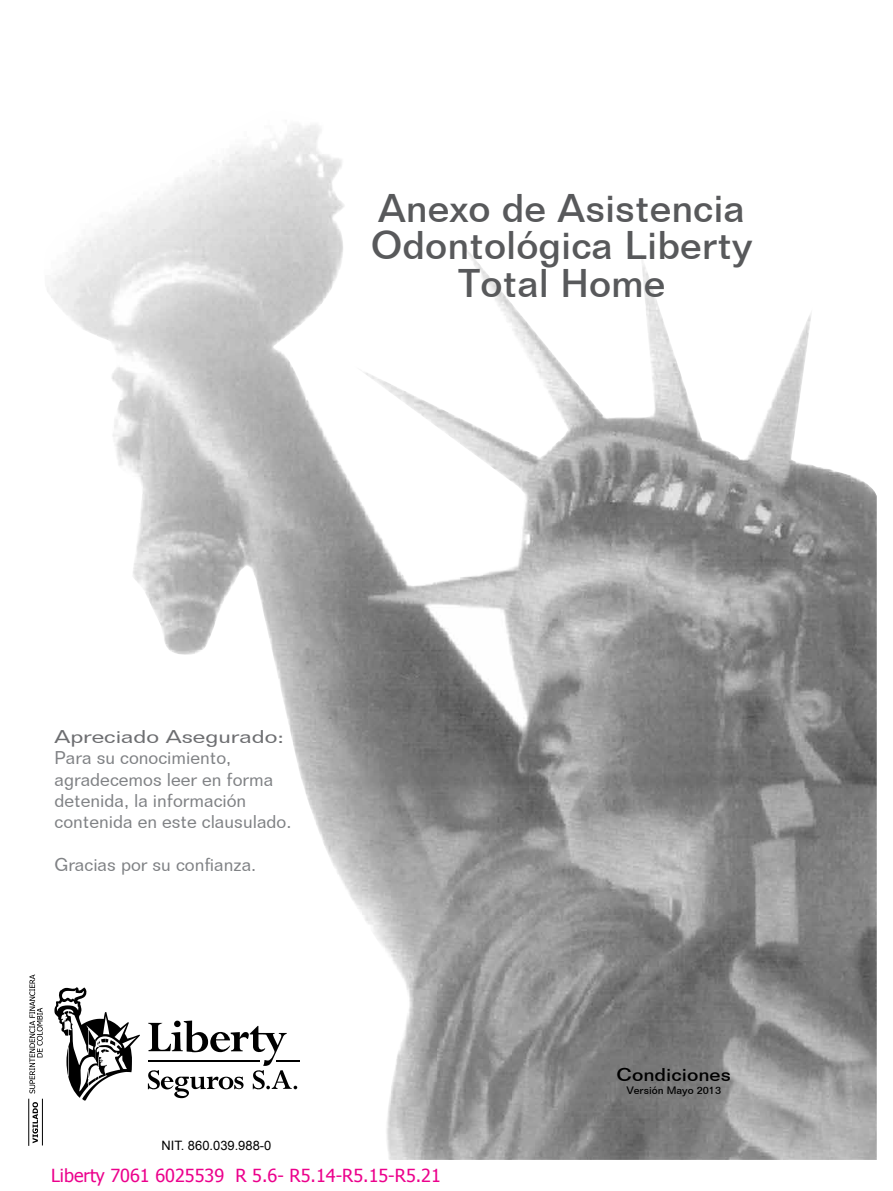
<style>
.page{position:relative;width:893px;height:1191px;background:#fff}
.page>*{position:absolute;margin:0;border:0;box-sizing:border-box;transform-origin:0 0}
.t1{font:500 39px/37.5px "Folio BT";color:#58595b;text-align:center}
.t2{font:18px/21.1px "Folio BT";color:#808285}
.t3{font:18px "Tahoma";color:#ec008c}
.t4{font:18px "Folio BT";color:#6d6e71;scale:1.29 1}
.t5{font:500 18px "Folio BT";color:#000;scale:1.11 1}
.t6{font:12.9px "Arial";color:#000}
.t7{font:500 10.5px "Folio BT";color:#000}
</style>
<div class="page">
<img style="left:41px;top:125px;width:836px;height:1034px">
<svg style="left:32px;top:1102px;width:6px;height:41px"></svg>
<hr style="left:28px;top:1098px;width:1px;height:47px;background:#000">
<hr style="left:42px;top:1098px;width:1px;height:47px;background:#000">
<svg style="left:29px;top:974px;width:14px;height:119px"></svg>
<svg style="left:54px;top:987px;width:86px;height:113px"></svg>
<hr style="left:276px;top:1060px;width:23px;height:2px;background:#000">
<svg style="left:148px;top:1020px;width:149px;height:78px"></svg>
<h1 class="t1" style="left:371px;top:189px;width:383px">Anexo de Asistencia<br>Odontológica Liberty<br>Total Home</h1>
<p class="t4" style="left:54px;top:726px;width:179px">Apreciado Asegurado:</p>
<p class="t2" style="left:54px;top:747px;width:239px">Para su conocimiento, agradecemos leer en forma detenida, la información contenida en este clausulado.</p>
<p class="t2" style="left:54px;top:854px;width:203px">Gracias por su confianza.</p>
<p class="t6" style="left:161px;top:1137px;width:111px">NIT. 860.039.988-0</p>
<p class="t5" style="left:617px;top:1063px;width:104px">Condiciones</p>
<p class="t7" style="left:626px;top:1084px;width:96px">Versión Mayo 2013</p>
<p class="t3" style="left:51px;top:1164px;width:391px">Liberty 7061 6025539 R 5.6- R5.14-R5.15-R5.21</p>
</div>
